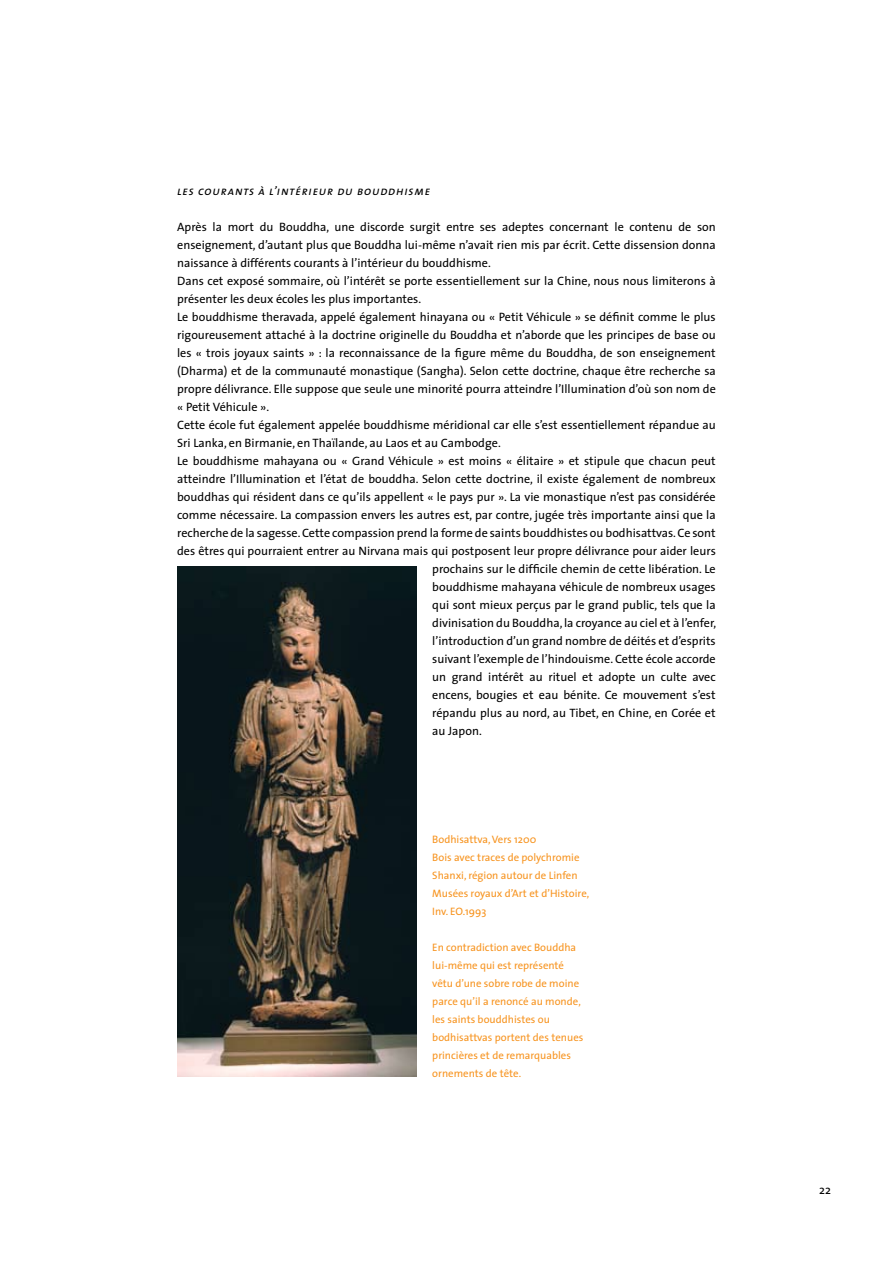
<style>
.page{position:relative;width:893px;height:1263px;background:#fff}
.page>*{position:absolute;margin:0;border:0;box-sizing:border-box;transform-origin:0 0}
.t1{font:12.15px/18px "The Sans";color:#000}
.t2{font:italic 12.15px "The Sans Caps";letter-spacing:.06em;color:#000}
.t3{font:10.8px/18px "The Sans";color:#f7931e}
</style>
<div class="page">
<img style="left:177px;top:567px;width:240px;height:510px">
<p class="t2" style="left:177px;top:181px;width:254px">les courants à l’intérieur du bouddhisme</p>
<p class="t1" style="left:177px;top:218px;width:540px">Après la mort du Bouddha, une discorde surgit entre ses adeptes concernant le contenu de son enseignement, d’autant plus que Bouddha lui-même n’avait rien mis par écrit. Cette dissension donna naissance à différents courants à l’intérieur du bouddhisme.<br>Dans cet exposé sommaire, où l’intérêt se porte essentiellement sur la Chine, nous nous limiterons à présenter les deux écoles les plus importantes.<br>Le bouddhisme theravada, appelé également hinayana ou « Petit Véhicule » se définit comme le plus rigoureusement attaché à la doctrine originelle du Bouddha et n’aborde que les principes de base ou les « trois joyaux saints » : la reconnaissance de la figure même du Bouddha, de son enseignement (Dharma) et de la communauté monastique (Sangha). Selon cette doctrine, chaque être recherche sa propre délivrance. Elle suppose que seule une minorité pourra atteindre l’Illumination d’où son nom de « Petit Véhicule ».<br>Cette école fut également appelée bouddhisme méridional car elle s’est essentiellement répandue au Sri Lanka, en Birmanie, en Thaïlande, au Laos et au Cambodge.<br>Le bouddhisme mahayana ou « Grand Véhicule » est moins « élitaire » et stipule que chacun peut atteindre l’Illumination et l’état de bouddha. Selon cette doctrine, il existe également de nombreux bouddhas qui résident dans ce qu’ils appellent « le pays pur ». La vie monastique n’est pas considérée comme nécessaire. La compassion envers les autres est, par contre, jugée très importante ainsi que la recherche de la sagesse. Cette compassion prend la forme de saints bouddhistes ou bodhisattvas. Ce sont des êtres qui pourraient entrer au Nirvana mais qui postposent leur propre délivrance pour aider leurs</p>
<p class="t1" style="left:432px;top:560px;width:286px;text-align:justify">prochains sur le difficile chemin de cette libération. Le bouddhisme mahayana véhicule de nombreux usages qui sont mieux perçus par le grand public, tels que la divinisation du Bouddha, la croyance au ciel et à l’enfer, l’introduction d’un grand nombre de déités et d’esprits suivant l’exemple de l’hindouisme. Cette école accorde un grand intérêt au rituel et adopte un culte avec encens, bougies et eau bénite. Ce mouvement s’est répandu plus au nord, au Tibet, en Chine, en Corée et au Japon.</p>
<p class="t3" style="left:432px;top:830px;width:158px">Bodhisattva, Vers 1200<br>Bois avec traces de polychromie<br>Shanxi, région autour de Linfen<br>Musées royaux d’Art et d’Histoire,<br>Inv. EO.1993</p>
<p class="t3" style="left:432px;top:938px;width:153px">En contradiction avec Bouddha lui-même qui est représenté vêtu d’une sobre robe de moine parce qu’il a renoncé au monde, les saints bouddhistes ou bodhisattvas portent des tenues princières et de remarquables ornements de tête.</p>
<p class="t1" style="left:819px;top:1180px;width:13px">22</p>
</div>
